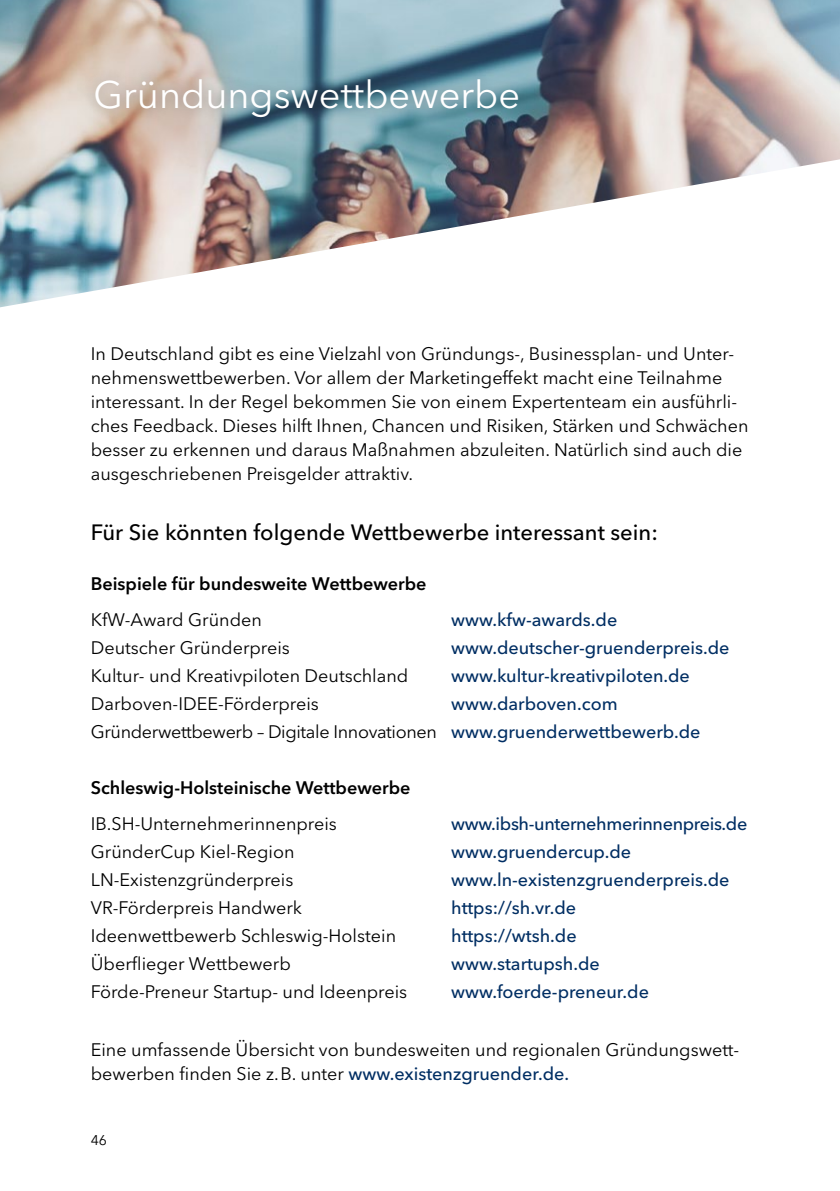
<style>
.page{position:relative;width:840px;height:1191px;background:#fff}
.page>*{position:absolute;margin:0;border:0;box-sizing:border-box;transform-origin:0 0}
.t1{font:38px "Avenir Next LT Pro";color:#fff}
.t2{font:500 22px "Avenir Next LT Pro";color:#000}
.t3{font:18px/24px "Avenir Next LT Pro";color:#000}
.t4{font:500 18px/28px "Avenir Next LT Pro";color:#002e63}
.t5{font:600 18px "Avenir Next LT Pro";color:#000}
.t6{font:500 18px "Avenir Next LT Pro";letter-spacing:-.02em;color:#002e63}
.t7{font:14px "Avenir Next LT Pro";color:#000}
.s1{font-weight:400;color:#000}
.s2{font-weight:500;color:#002e63}
</style>
<div class="page">
<img style="left:0;top:0;width:839px;height:307px">
<div style="left:84px;top:68px;width:446px;height:63px;background:#000;opacity:.3"></div>
<h1 class="t1" style="left:94px;top:72px;width:428px">Gründungswettbewerbe</h1>
<p class="t3" style="left:91px;top:342px;width:658px">In Deutschland gibt es eine Vielzahl von Gründungs-, Businessplan- und Unter&shy;nehmenswettbewerben. Vor allem der Marketingeffekt macht eine Teilnahme interessant. In der Regel bekommen Sie von einem Expertenteam ein ausführli&shy;ches Feedback. Dieses hilft Ihnen, Chancen und Risiken, Stärken und Schwächen besser zu erkennen und daraus Maßnahmen abzuleiten. Natürlich sind auch die ausgeschriebenen Preisgelder attraktiv.</p>
<p class="t2" style="left:91px;top:519px;width:568px">Für Sie könnten folgende Wettbewerbe interessant sein:</p>
<p class="t5" style="left:91px;top:572px;width:337px">Beispiele für bundesweite Wettbewerbe</p>
<p class="t3" style="left:91px;top:607px;width:172px">KfW-Award Gründen</p>
<p class="t4" style="left:451px;top:605px;width:167px">www.kfw-awards.de</p>
<p class="t3" style="left:91px;top:635px;width:200px">Deutscher Gründerpreis</p>
<p class="t4" style="left:451px;top:633px;width:279px">www.deutscher-gruenderpreis.de</p>
<p class="t3" style="left:91px;top:663px;width:319px">Kultur- und Kreativpiloten Deutschland</p>
<p class="t4" style="left:451px;top:661px;width:240px">www.kultur-kreativpiloten.de</p>
<p class="t3" style="left:91px;top:691px;width:229px">Darboven-IDEE-Förderpreis</p>
<p class="t4" style="left:91px;top:689px;width:611px;text-indent:360px">www.darboven.com<br><span class="s1">Gründerwettbewerb – Digitale Innovationen</span> www.gruenderwettbewerb.de</p>
<p class="t5" style="left:91px;top:776px;width:321px">Schleswig-Holsteinische Wettbewerbe</p>
<p class="t3" style="left:91px;top:811px;width:247px">IB.SH-Unternehmerinnenpreis</p>
<p class="t6" style="left:451px;top:813px;width:297px">www.ibsh-unternehmerinnenpreis.de</p>
<p class="t3" style="left:91px;top:839px;width:205px">GründerCup Kiel-Region</p>
<p class="t4" style="left:451px;top:837px;width:181px">www.gruendercup.de</p>
<p class="t3" style="left:91px;top:867px;width:204px">LN-Existenzgründerpreis</p>
<p class="t4" style="left:451px;top:865px;width:280px">www.ln-existenzgruenderpreis.de</p>
<p class="t3" style="left:91px;top:895px;width:213px">VR-Förderpreis Handwerk</p>
<p class="t4" style="left:451px;top:893px;width:126px">https://sh.vr.de</p>
<p class="t3" style="left:91px;top:923px;width:306px">Ideenwettbewerb Schleswig-Holstein</p>
<p class="t4" style="left:451px;top:921px;width:127px">https://wtsh.de</p>
<p class="t3" style="left:91px;top:951px;width:201px">Überflieger Wettbewerb</p>
<p class="t4" style="left:451px;top:949px;width:150px">www.startupsh.de</p>
<p class="t3" style="left:91px;top:979px;width:318px">Förde-Preneur Startup- und Ideenpreis</p>
<p class="t4" style="left:451px;top:977px;width:199px">www.foerde-preneur.de</p>
<p class="t3" style="left:91px;top:1038px;width:649px">Eine umfassende Übersicht von bundesweiten und regionalen Gründungswett&shy;bewerben finden Sie z.B. unter <span class="s2">www.existenzgruender.de.</span></p>
<p class="t7" style="left:91px;top:1132px;width:18px">46</p>
</div>
